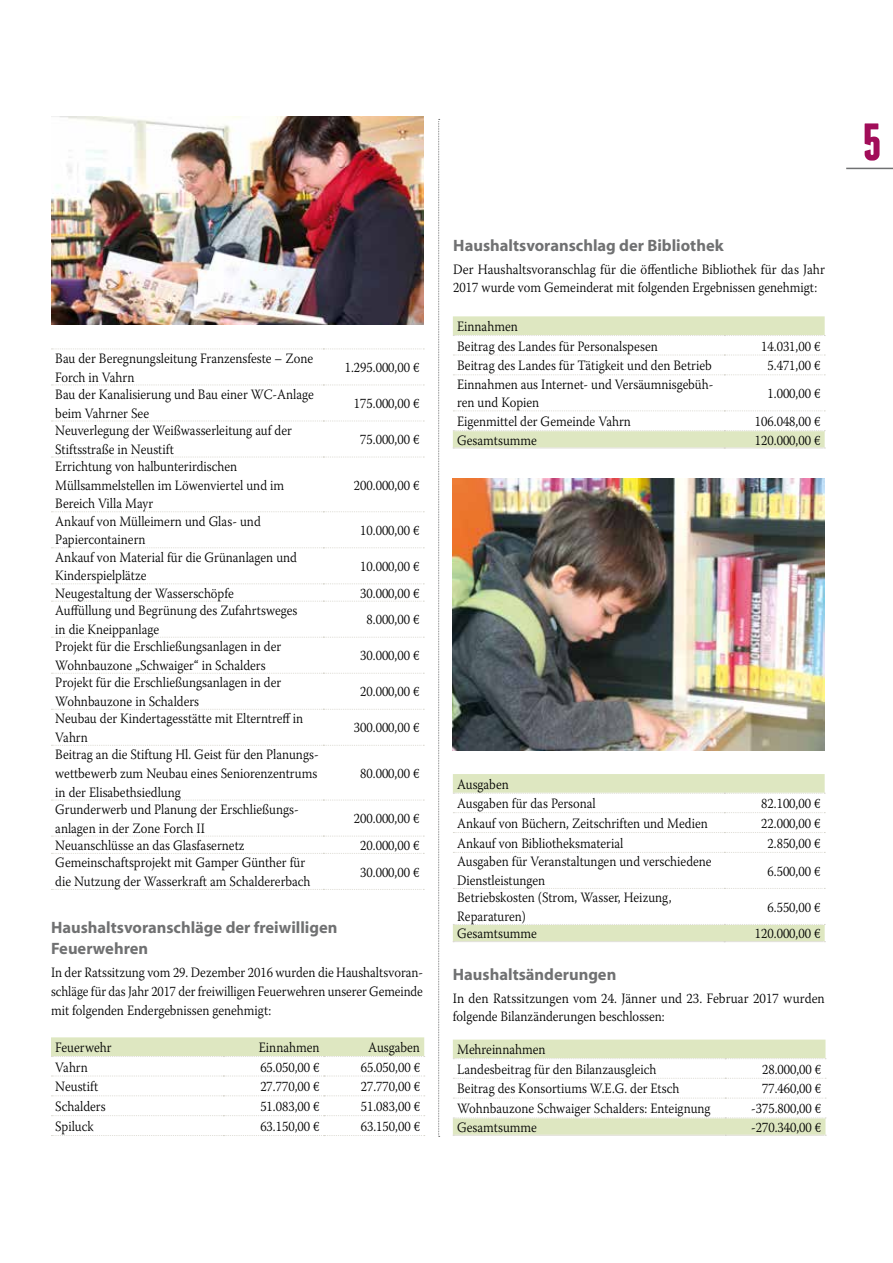
<style>
.page{position:relative;width:893px;height:1263px;background:#fff}
.page>*{position:absolute;margin:0;border:0;box-sizing:border-box;transform-origin:0 0}
.t1{font:700 52.5px "Franchise";color:#a10d59}
.t2{font:700 16.5px/21px "Myriad";color:#707172}
.t3{font:300 14.25px/18.8px "Warnock Pro";color:#000;scale:.9 1}
.t4{font:300 14.25px/18.8px "Warnock Pro";color:#000;scale:.92 1}
</style>
<div class="page">
<hr style="left:846px;top:168px;width:47px;height:1px;background:#707172">
<svg style="left:438px;top:119px;width:2px;height:1018px"></svg>
<img style="left:453px;top:478px;width:372px;height:272px">
<svg style="left:51px;top:1037px;width:374px;height:20px;background:#dfe7c4"></svg>
<svg style="left:51px;top:1075px;width:374px;height:1px"></svg>
<svg style="left:51px;top:1095px;width:374px;height:1px"></svg>
<svg style="left:51px;top:1115px;width:374px;height:1px"></svg>
<svg style="left:51px;top:1135px;width:374px;height:1px"></svg>
<svg style="left:453px;top:316px;width:372px;height:132px"></svg>
<svg style="left:453px;top:335px;width:372px;height:1px"></svg>
<svg style="left:453px;top:355px;width:372px;height:1px"></svg>
<svg style="left:453px;top:374px;width:372px;height:1px"></svg>
<svg style="left:453px;top:410px;width:372px;height:1px"></svg>
<svg style="left:453px;top:430px;width:372px;height:1px"></svg>
<svg style="left:453px;top:448px;width:372px;height:1px"></svg>
<svg style="left:51px;top:348px;width:373px;height:1px"></svg>
<svg style="left:51px;top:384px;width:373px;height:1px"></svg>
<svg style="left:51px;top:421px;width:373px;height:1px"></svg>
<svg style="left:51px;top:457px;width:373px;height:1px"></svg>
<svg style="left:51px;top:511px;width:373px;height:1px"></svg>
<svg style="left:51px;top:547px;width:373px;height:1px"></svg>
<svg style="left:51px;top:583px;width:373px;height:1px"></svg>
<svg style="left:51px;top:601px;width:373px;height:1px"></svg>
<svg style="left:51px;top:637px;width:373px;height:1px"></svg>
<svg style="left:51px;top:673px;width:373px;height:1px"></svg>
<svg style="left:51px;top:709px;width:373px;height:1px"></svg>
<svg style="left:51px;top:745px;width:373px;height:1px"></svg>
<svg style="left:51px;top:800px;width:373px;height:1px"></svg>
<svg style="left:51px;top:836px;width:373px;height:1px"></svg>
<svg style="left:51px;top:853px;width:373px;height:1px"></svg>
<svg style="left:51px;top:889px;width:373px;height:1px"></svg>
<img style="left:51px;top:117px;width:372px;height:208px">
<svg style="left:453px;top:774px;width:372px;height:167px"></svg>
<svg style="left:453px;top:793px;width:372px;height:1px"></svg>
<svg style="left:453px;top:812px;width:372px;height:1px"></svg>
<svg style="left:453px;top:832px;width:372px;height:1px"></svg>
<svg style="left:453px;top:852px;width:372px;height:1px"></svg>
<svg style="left:453px;top:888px;width:372px;height:1px"></svg>
<svg style="left:453px;top:924px;width:372px;height:1px"></svg>
<svg style="left:453px;top:941px;width:372px;height:1px"></svg>
<svg style="left:453px;top:1039px;width:373px;height:97px"></svg>
<p class="t3" style="left:55px;top:348px;width:288px">Bau der Beregnungsleitung Franzensfeste – Zone<br>Forch in Vahrn</p>
<p class="t3" style="left:345px;top:358px;width:84px">1.295.000,00 €</p>
<p class="t3" style="left:55px;top:384px;width:289px">Bau der Kanalisierung und Bau einer WC-Anlage beim Vahrner See</p>
<p class="t3" style="left:354px;top:394px;width:74px">175.000,00 €</p>
<p class="t3" style="left:55px;top:421px;width:264px">Neuverlegung der Weißwasserleitung auf der<br>Stiftsstraße in Neustift</p>
<p class="t3" style="left:360px;top:430px;width:67px">75.000,00 €</p>
<p class="t3" style="left:55px;top:457px;width:256px">Errichtung von halbunterirdischen<br>Müllsammelstellen im Löwenviertel und im<br>Bereich Villa Mayr</p>
<p class="t3" style="left:354px;top:475px;width:74px">200.000,00 €</p>
<p class="t3" style="left:55px;top:511px;width:230px">Ankauf von Mülleimern und Glas- und<br>Papiercontainern</p>
<p class="t3" style="left:360px;top:521px;width:67px">10.000,00 €</p>
<p class="t3" style="left:55px;top:547px;width:270px">Ankauf von Material für die Grünanlagen und<br>Kinderspielplätze</p>
<p class="t3" style="left:360px;top:557px;width:67px">10.000,00 €</p>
<p class="t3" style="left:55px;top:583px;width:200px">Neugestaltung der Wasserschöpfe</p>
<p class="t3" style="left:360px;top:583px;width:67px">30.000,00 €</p>
<p class="t3" style="left:55px;top:601px;width:271px">Auffüllung und Begrünung des Zufahrtsweges in die Kneippanlage</p>
<p class="t3" style="left:367px;top:610px;width:60px">8.000,00 €</p>
<p class="t3" style="left:55px;top:637px;width:253px">Projekt für die Erschließungsanlagen in der<br>Wohnbauzone „Schwaiger“ in Schalders</p>
<p class="t3" style="left:360px;top:646px;width:67px">30.000,00 €</p>
<p class="t3" style="left:55px;top:673px;width:253px">Projekt für die Erschließungsanlagen in der<br>Wohnbauzone in Schalders</p>
<p class="t3" style="left:360px;top:682px;width:67px">20.000,00 €</p>
<p class="t3" style="left:55px;top:709px;width:277px">Neubau der Kindertagesstätte mit Elterntreff in<br>Vahrn</p>
<p class="t3" style="left:354px;top:718px;width:74px">300.000,00 €</p>
<p class="t3" style="left:55px;top:745px;width:294px;text-align:justify">Beitrag an die Stiftung Hl. Geist für den Planungs&shy;wettbewerb zum Neubau eines Seniorenzentrums in der Elisabethsiedlung</p>
<p class="t3" style="left:360px;top:764px;width:67px">80.000,00 €</p>
<p class="t3" style="left:55px;top:800px;width:272px">Grunderwerb und Planung der Erschließungs&shy;anlagen in der Zone Forch II</p>
<p class="t3" style="left:354px;top:809px;width:74px">200.000,00 €</p>
<p class="t3" style="left:55px;top:836px;width:212px">Neuanschlüsse an das Glasfasernetz</p>
<p class="t3" style="left:360px;top:836px;width:67px">20.000,00 €</p>
<p class="t3" style="left:55px;top:853px;width:285px">Gemeinschaftsprojekt mit Gamper Günther für die Nutzung der Wasserkraft am Schaldererbach</p>
<p class="t3" style="left:360px;top:862px;width:67px">30.000,00 €</p>
<p class="t2" style="left:51px;top:917px;width:288px">Haushaltsvoranschläge der freiwilligen<br>Feuerwehren</p>
<p class="t3" style="left:51px;top:963px;width:415px;text-align:justify">In der Ratssitzung vom 29. Dezember 2016 wurden die Haushaltsvoran&shy;schläge für das Jahr 2017 der freiwilligen Feuerwehren unserer Gemeinde mit folgenden Endergebnissen genehmigt:</p>
<p class="t3" style="left:55px;top:1038px;width:64px">Feuerwehr</p>
<p class="t3" style="left:259px;top:1038px;width:69px">Einnahmen</p>
<p class="t3" style="left:368px;top:1038px;width:59px">Ausgaben</p>
<p class="t3" style="left:55px;top:1057px;width:38px">Vahrn</p>
<p class="t3" style="left:260px;top:1057px;width:67px">65.050,00 €</p>
<p class="t3" style="left:361px;top:1057px;width:67px">65.050,00 €</p>
<p class="t3" style="left:55px;top:1077px;width:49px">Neustift</p>
<p class="t3" style="left:260px;top:1077px;width:67px">27.770,00 €</p>
<p class="t3" style="left:361px;top:1077px;width:67px">27.770,00 €</p>
<p class="t3" style="left:55px;top:1097px;width:57px">Schalders</p>
<p class="t3" style="left:260px;top:1097px;width:67px">51.083,00 €</p>
<p class="t3" style="left:361px;top:1097px;width:67px">51.083,00 €</p>
<p class="t3" style="left:55px;top:1116px;width:44px">Spiluck</p>
<p class="t3" style="left:260px;top:1116px;width:67px">63.150,00 €</p>
<p class="t3" style="left:361px;top:1116px;width:67px">63.150,00 €</p>
<p class="t2" style="left:453px;top:235px;width:272px">Haushaltsvoranschlag der Bibliothek</p>
<p class="t4" style="left:453px;top:259px;width:405px">Der Haushaltsvoranschlag für die öffentliche Bibliothek für das Jahr<br>2017 wurde vom Gemeinderat mit folgenden Ergebnissen genehmigt:</p>
<p class="t3" style="left:457px;top:317px;width:224px;line-height:19.4px">Einnahmen<br>Beitrag des Landes für Personalspesen</p>
<p class="t3" style="left:761px;top:336px;width:67px">14.031,00 €</p>
<p class="t3" style="left:457px;top:356px;width:284px">Beitrag des Landes für Tätigkeit und den Betrieb</p>
<p class="t3" style="left:767px;top:356px;width:60px">5.471,00 €</p>
<p class="t3" style="left:457px;top:374px;width:286px">Einnahmen aus Internet- und Versäumnisgebüh&shy;ren und Kopien</p>
<p class="t3" style="left:767px;top:384px;width:60px">1.000,00 €</p>
<p class="t3" style="left:457px;top:412px;width:195px">Eigenmittel der Gemeinde Vahrn</p>
<p class="t3" style="left:755px;top:412px;width:74px">106.048,00 €</p>
<p class="t3" style="left:457px;top:430px;width:90px">Gesamtsumme</p>
<p class="t3" style="left:755px;top:430px;width:74px">120.000,00 €</p>
<p class="t3" style="left:457px;top:774px;width:156px;line-height:19.4px">Ausgaben<br>Ausgaben für das Personal</p>
<p class="t3" style="left:761px;top:794px;width:67px">82.100,00 €</p>
<p class="t3" style="left:457px;top:813px;width:280px">Ankauf von Büchern, Zeitschriften und Medien</p>
<p class="t3" style="left:761px;top:813px;width:67px">22.000,00 €</p>
<p class="t3" style="left:457px;top:833px;width:186px">Ankauf von Bibliotheksmaterial</p>
<p class="t3" style="left:767px;top:833px;width:60px">2.850,00 €</p>
<p class="t3" style="left:457px;top:852px;width:284px">Ausgaben für Veranstaltungen und verschiedene<br>Dienstleistungen</p>
<p class="t3" style="left:767px;top:861px;width:60px">6.500,00 €</p>
<p class="t3" style="left:457px;top:888px;width:240px">Betriebskosten (Strom, Wasser, Heizung,<br>Reparaturen)</p>
<p class="t3" style="left:767px;top:897px;width:60px">6.550,00 €</p>
<p class="t3" style="left:457px;top:924px;width:90px">Gesamtsumme</p>
<p class="t3" style="left:755px;top:924px;width:74px">120.000,00 €</p>
<p class="t2" style="left:453px;top:964px;width:165px">Haushaltsänderungen</p>
<p class="t4" style="left:453px;top:988px;width:406px">In den Ratssitzungen vom 24. Jänner und 23. Februar 2017 wurden folgende Bilanzänderungen beschlossen:</p>
<p class="t3" style="left:457px;top:1040px;width:223px;line-height:19.4px">Mehreinnahmen<br>Landesbeitrag für den Bilanzausgleich</p>
<p class="t3" style="left:762px;top:1059px;width:67px">28.000,00 €</p>
<p class="t3" style="left:457px;top:1079px;width:248px">Beitrag des Konsortiums W.E.G. der Etsch</p>
<p class="t3" style="left:762px;top:1079px;width:67px">77.460,00 €</p>
<p class="t3" style="left:457px;top:1099px;width:283px">Wohnbauzone Schwaiger Schalders: Enteignung</p>
<p class="t3" style="left:751px;top:1099px;width:79px">-375.800,00 €</p>
<p class="t3" style="left:457px;top:1117px;width:90px">Gesamtsumme</p>
<p class="t3" style="left:751px;top:1117px;width:79px">-270.340,00 €</p>
<h1 class="t1" style="left:862px;top:117px;width:21px">5</h1>
</div>
